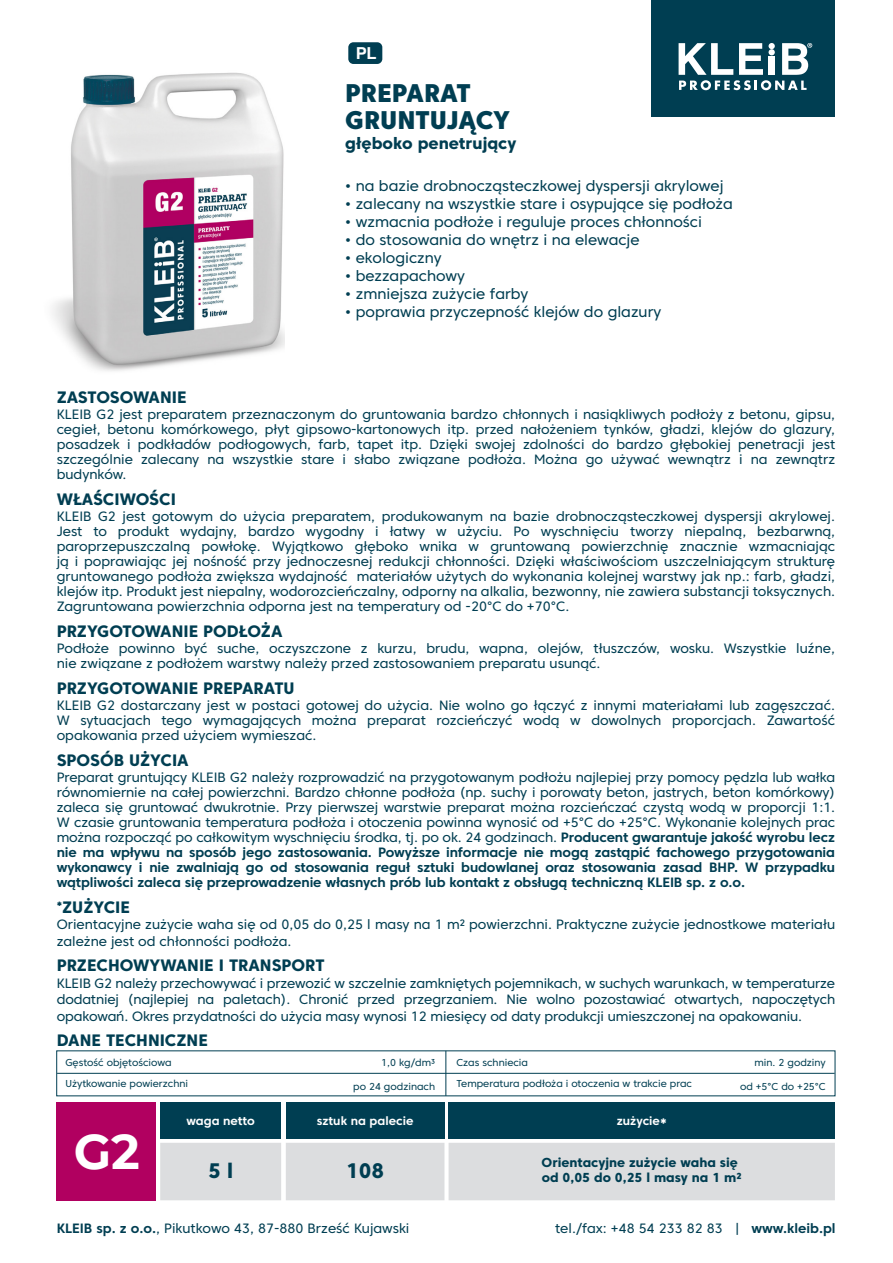
<style>
.page{position:relative;width:893px;height:1263px;background:#fff}
.page>*{position:absolute;margin:0;border:0;box-sizing:border-box;transform-origin:0 0}
.t1{font:700 48.6px "Montserrat";color:#fff}
.t2{font:800 25.5px/27px "Core Sans C 85";color:#003e52}
.t3{font:800 21px "Core Sans C 75";color:#003e52}
.t4{font:800 16.5px "Core Sans C 75";color:#003e52}
.t5{font:700 16.5px "Helvetica";color:#fff}
.t6{font:15px "Core Sans C 45";color:#003e52}
.t7{font:13.5px/15px "Core Sans C 45";color:#003e52;text-align:justify}
.t8{font:700 13.5px/15px "Core Sans C 65";letter-spacing:-.01em;color:#003e52;text-align:justify}
.t9{font:800 13.05px/15.6px "Core Sans C 75";color:#003e52}
.t10{font:700 12px "Core Sans C 65";color:#fff}
.t11{font:10.05px/21.1px "Core Sans C 45";color:#003e52}
.s1{font-family:"Core Sans C 65";font-weight:700}
</style>
<div class="page">
<img style="left:52px;top:72px;width:233px;height:299px">
<div style="left:57px;top:1102px;width:99px;height:98px;background:#b10060"></div>
<div style="left:651px;top:0;width:184px;height:116px;background:#003e52"></div>
<svg style="left:679px;top:43px;width:133px;height:47px"></svg>
<hr style="left:445px;top:1051px;width:1px;height:45px;background:#003e52">
<hr style="left:57px;top:1073px;width:778px;height:1px;background:#003e52">
<div style="left:160px;top:1102px;width:121px;height:36px;background:#003e52"></div>
<div style="left:286px;top:1102px;width:158px;height:36px;background:#003e52"></div>
<div style="left:160px;top:1143px;width:675px;height:57px;background:#dcdddf"></div>
<div style="left:449px;top:1102px;width:386px;height:36px;background:#003e52"></div>
<div style="left:348px;top:42px;width:34px;height:22px;background:#003e52;border-radius:5px"></div>
<p class="t5" style="left:356px;top:43px;width:22px">PL</p>
<h2 class="t2" style="left:345px;top:79px;width:166px">PREPARAT<br>GRUNTUJĄCY</h2>
<p class="t4" style="left:345px;top:132px;width:173px">głęboko penetrujący</p>
<p class="t6" style="left:345px;top:176px;width:380px">• na bazie drobnocząsteczkowej dyspersji akrylowej</p>
<p class="t6" style="left:345px;top:194px;width:389px">• zalecany na wszystkie stare i osypujące się podłoża</p>
<p class="t6" style="left:345px;top:212px;width:358px">• wzmacnia podłoże i reguluje proces chłonności</p>
<p class="t6" style="left:345px;top:230px;width:296px">• do stosowania do wnętrz i na elewacje</p>
<p class="t6" style="left:345px;top:248px;width:98px">• ekologiczny</p>
<p class="t6" style="left:345px;top:266px;width:121px">• bezzapachowy</p>
<p class="t6" style="left:345px;top:284px;width:185px">• zmniejsza zużycie farby</p>
<p class="t6" style="left:345px;top:302px;width:318px">• poprawia przyczepność klejów do glazury</p>
<p class="t4" style="left:57px;top:387px;width:131px">ZASTOSOWANIE</p>
<p class="t7" style="left:57px;top:407px;width:780px">KLEIB G2 jest preparatem przeznaczonym do gruntowania bardzo chłonnych i nasiąkliwych podłoży z betonu, gipsu, cegieł, betonu komórkowego, płyt gipsowo-kartonowych itp. przed nałożeniem tynków, gładzi, klejów do glazury, posadzek i podkładów podłogowych, farb, tapet itp. Dzięki swojej zdolności do bardzo głębokiej penetracji jest szczególnie zalecany na wszystkie stare i słabo związane podłoża. Można go używać wewnątrz i na zewnątrz budynków.</p>
<p class="t4" style="left:57px;top:489px;width:121px">WŁAŚCIWOŚCI</p>
<p class="t7" style="left:57px;top:509px;width:780px">KLEIB G2 jest gotowym do użycia preparatem, produkowanym na bazie drobnocząsteczkowej dyspersji akrylowej.<br>Jest to produkt wydajny, bardzo wygodny i łatwy w użyciu. Po wyschnięciu tworzy niepalną, bezbarwną, paroprzepuszczalną powłokę. Wyjątkowo głęboko wnika w gruntowaną powierzchnię znacznie wzmacniając ją i poprawiając jej nośność przy jednoczesnej redukcji chłonności. Dzięki właściwościom uszczelniającym strukturę gruntowanego podłoża zwiększa wydajność materiałów użytych do wykonania kolejnej warstwy jak np.: farb, gładzi, klejów itp. Produkt jest niepalny, wodorozcieńczalny, odporny na alkalia, bezwonny, nie zawiera substancji toksycznych.<br>Zagruntowana powierzchnia odporna jest na temperatury od -20°C do +70°C.</p>
<p class="t4" style="left:57px;top:621px;width:227px">PRZYGOTOWANIE PODŁOŻA</p>
<p class="t7" style="left:57px;top:641px;width:780px">Podłoże powinno być suche, oczyszczone z kurzu, brudu, wapna, olejów, tłuszczów, wosku. Wszystkie luźne, nie związane z podłożem warstwy należy przed zastosowaniem preparatu usunąć.</p>
<p class="t4" style="left:57px;top:678px;width:239px">PRZYGOTOWANIE PREPARATU</p>
<p class="t7" style="left:57px;top:698px;width:780px">KLEIB G2 dostarczany jest w postaci gotowej do użycia. Nie wolno go łączyć z innymi materiałami lub zagęszczać.<br>W sytuacjach tego wymagających można preparat rozcieńczyć wodą w dowolnych proporcjach. Zawartość opakowania przed użyciem wymieszać.</p>
<p class="t4" style="left:57px;top:750px;width:134px">SPOSÓB UŻYCIA</p>
<p class="t7" style="left:57px;top:770px;width:780px">Preparat gruntujący KLEIB G2 należy rozprowadzić na przygotowanym podłożu najlepiej przy pomocy pędzla lub wałka równomiernie na całej powierzchni. Bardzo chłonne podłoża (np. suchy i porowaty beton, jastrych, beton komórkowy) zaleca się gruntować dwukrotnie. Przy pierwszej warstwie preparat można rozcieńczać czystą wodą w proporcji 1:1.<br>W czasie gruntowania temperatura podłoża i otoczenia powinna wynosić od +5°C do +25°C. Wykonanie kolejnych prac można rozpocząć po całkowitym wyschnięciu środka, tj. po ok. 24 godzinach. <span class="s1">Producent gwarantuje jakość wyrobu lecz</span></p>
<p class="t8" style="left:57px;top:845px;width:780px">nie ma wpływu na sposób jego zastosowania. Powyższe informacje nie mogą zastąpić fachowego przygotowania wykonawcy i nie zwalniają go od stosowania reguł sztuki budowlanej oraz stosowania zasad BHP. W przypadku wątpliwości zaleca się przeprowadzenie własnych prób lub kontakt z obsługą techniczną KLEIB sp. z o.o.</p>
<p class="t4" style="left:57px;top:897px;width:75px"><sup>*</sup>ZUŻYCIE</p>
<p class="t7" style="left:57px;top:916px;width:780px;line-height:16.5px">Orientacyjne zużycie waha się od 0,05 do 0,25 l masy na 1 m2 powierzchni. Praktyczne zużycie jednostkowe materiału zależne jest od chłonności podłoża.</p>
<p class="t4" style="left:57px;top:955px;width:269px">PRZECHOWYWANIE I TRANSPORT</p>
<p class="t7" style="left:57px;top:975px;width:780px;line-height:16.5px">KLEIB G2 należy przechowywać i przewozić w szczelnie zamkniętych pojemnikach, w suchych warunkach, w temperaturze dodatniej (najlepiej na paletach). Chronić przed przegrzaniem. Nie wolno pozostawiać otwartych, napoczętych opakowań. Okres przydatności do użycia masy wynosi 12 miesięcy od daty produkcji umieszczonej na opakowaniu.</p>
<p class="t4" style="left:57px;top:1030px;width:153px">DANE TECHNICZNE</p>
<p class="t11" style="left:65px;top:1052px;width:124px">Gęstość objętościowa<br>Użytkowanie powierzchni</p>
<p class="t11" style="left:456px;top:1052px;width:237px">Czas schniecia<br>Temperatura podłoża i otoczenia w trakcie prac</p>
<p class="t11" style="left:755px;top:1052px;width:73px">min. 2 godziny</p>
<p class="t11" style="left:381px;top:1052px;width:55px">1,0 kg/dm3</p>
<p class="t11" style="left:353px;top:1076px;width:83px">po 24 godzinach</p>
<p class="t11" style="left:740px;top:1076px;width:87px">od +5°C do +25°C</p>
<h1 class="t1" style="left:74px;top:1116px;width:68px">G2</h1>
<p class="t10" style="left:317px;top:1113px;width:98px">sztuk na palecie</p>
<p class="t10" style="left:186px;top:1113px;width:70px">waga netto</p>
<h3 class="t3" style="left:208px;top:1157px;width:27px">5 l</h3>
<h3 class="t3" style="left:346px;top:1157px;width:40px">108</h3>
<p class="t10" style="left:617px;top:1113px;width:52px">zużycie*</p>
<p class="t9" style="left:542px;top:1154px;width:201px">Orientacyjne zużycie waha się od 0,05 do 0,25 l masy na 1 m2</p>
<p class="t7" style="left:57px;top:1221px;width:354px"><span class="s1">KLEIB sp. z o.o.</span>, Pikutkowo 43, 87-880 Brześć Kujawski</p>
<p class="t7" style="left:555px;top:1221px;width:282px">tel./fax: +48 54 233 82 83 | <span class="s1">www.kleib.pl</span></p>
</div>
